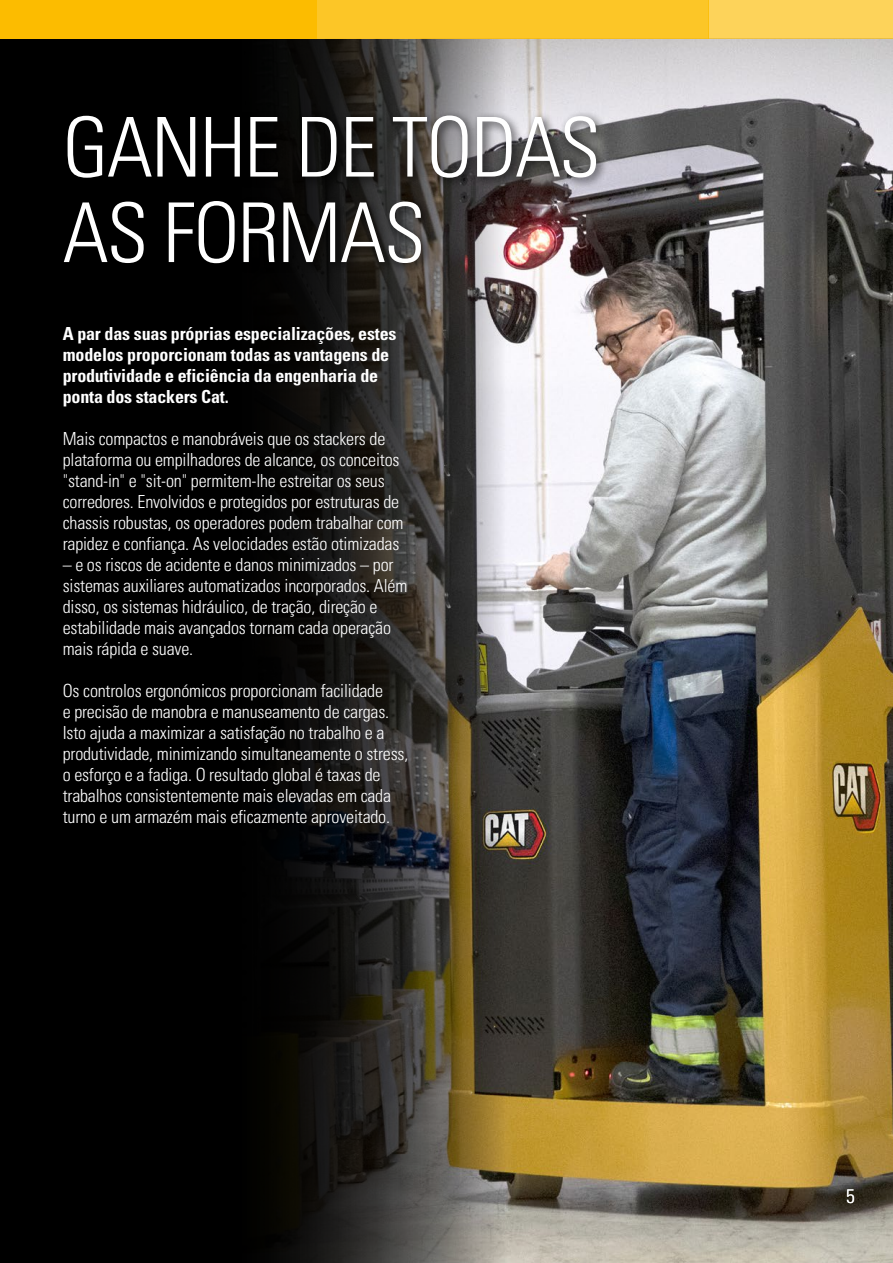
<style>
.page{position:relative;width:893px;height:1263px;background:#fff}
.page>*{position:absolute;margin:0;border:0;box-sizing:border-box;transform-origin:0 0}
.t1{font:82.5px/85.5px "Univers LTCYR 47 Light Cond";letter-spacing:-.02em;color:#fff}
.t2{font:19.5px "Univers LTCYR 47 Light Cond";color:#fff}
.t3{font:18px/21px "Univers LTCYR 47 Light Cond";letter-spacing:-.01em;color:#fff}
.t4{font:18px/21px "Univers LTCYR 67 Bold Cond";letter-spacing:-.01em;color:#fff}
</style>
<div class="page">
<img style="left:0;top:38px;width:893px;height:1225px">
<div style="left:0;top:0;width:316px;height:38px;background:#fcbc00"></div>
<div style="left:316px;top:0;width:393px;height:38px;background:#fcc627"></div>
<div style="left:709px;top:0;width:184px;height:38px;background:#fdd35a"></div>
<div style="left:59px;top:109px;width:549px;height:166px;background:#000;opacity:.75"></div>
<h1 class="t1" style="left:63px;top:100px;width:539px">GANHE DE TODAS<br>AS FORMAS</h1>
<p class="t4" style="left:63px;top:322px;width:335px">A par das suas próprias especializações, estes modelos proporcionam todas as vantagens de produtividade e eficiência da engenharia de ponta dos stackers Cat.</p>
<p class="t3" style="left:63px;top:427px;width:342px">Mais compactos e manobráveis que os stackers de plataforma ou empilhadores de alcance, os conceitos "stand-in" e "sit-on" permitem-lhe estreitar os seus corredores. Envolvidos e protegidos por estruturas de chassis robustas, os operadores podem trabalhar com rapidez e confiança. As velocidades estão otimizadas</p>
<p class="t3" style="left:63px;top:553px;width:346px">– e os riscos de acidente e danos minimizados – por sistemas auxiliares automatizados incorporados. Além disso, os sistemas hidráulico, de tração, direção e estabilidade mais avançados tornam cada operação mais rápida e suave.</p>
<p class="t3" style="left:63px;top:679px;width:347px">Os controlos ergonómicos proporcionam facilidade<br>e precisão de manobra e manuseamento de cargas.<br>Isto ajuda a maximizar a satisfação no trabalho e a produtividade, minimizando simultaneamente o stress, o esforço e a fadiga. O resultado global é taxas de trabalhos consistentemente mais elevadas em cada turno e um armazém mais eficazmente aproveitado.</p>
<p class="t2" style="left:846px;top:1183px;width:10px">5</p>
</div>
